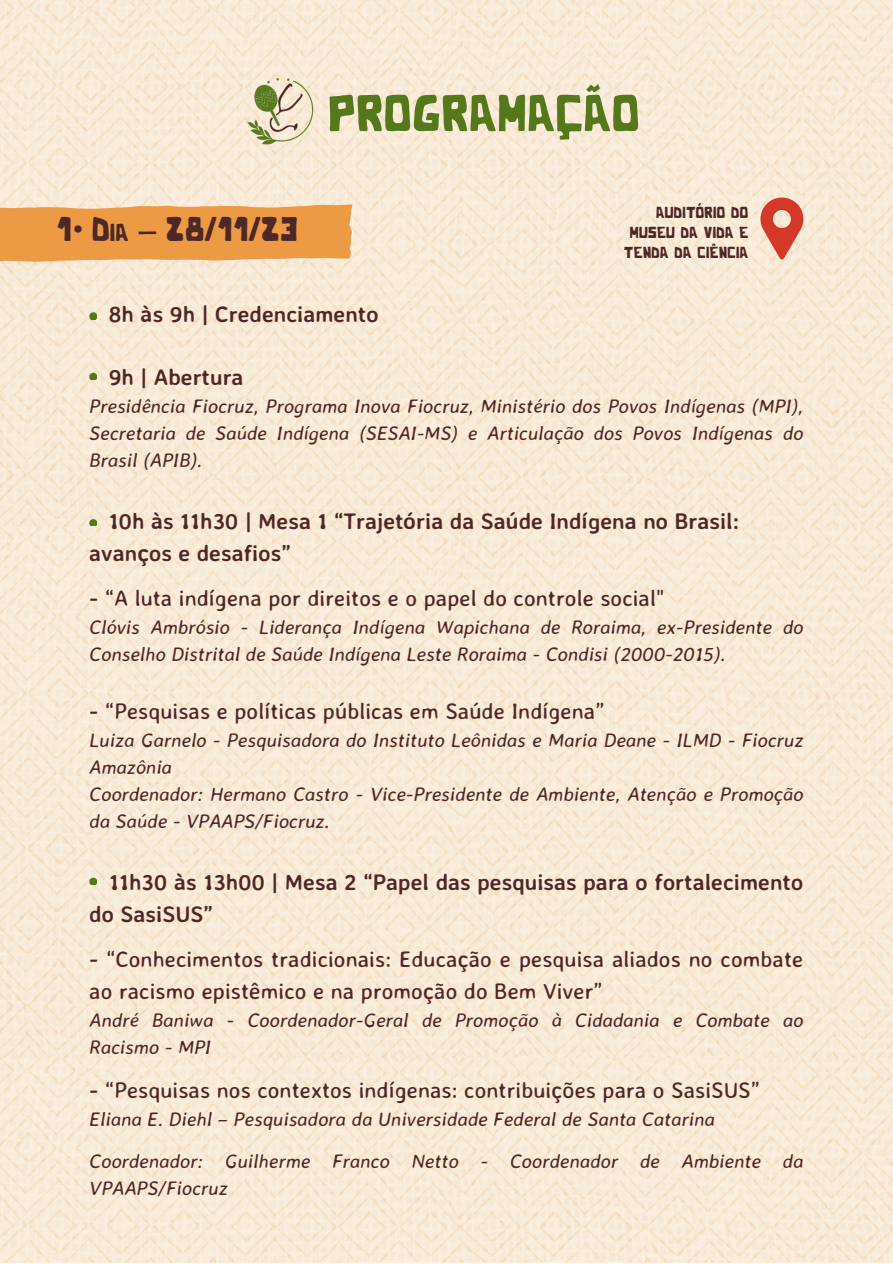
<style>
.page{position:relative;width:893px;height:1264px;background:#fff}
.page>*{position:absolute;margin:0;border:0;box-sizing:border-box;transform-origin:0 0}
.t1{font:72.75px "Cactus";color:#55781b}
.t2{font:34.5px "Cactus";color:#4e2827}
.t3{font:22.5px/31.5px "Averia Sans Libre";color:#4e2827}
.t4{font:700 22.5px/31.5px "Averia Sans Libre";color:#4e2827}
.t5{font:22.5px/20.2px "Cactus";color:#4e2827;text-align:justify}
.t6{font:italic 19.5px/27.2px "Averia Sans Libre";color:#4e2827}
.t7{font:18px "Avatar";color:#4e2827}
.s1{font-weight:700}
</style>
<div class="page">
<img style="left:0;top:0;width:892px;height:1262px">
<img style="left:0;top:200px;width:354px;height:95px">
<img style="left:232px;top:70px;width:96px;height:86px">
<svg style="left:89px;top:312px;width:7px;height:7px"></svg>
<svg style="left:89px;top:373px;width:7px;height:6px"></svg>
<svg style="left:89px;top:519px;width:7px;height:7px"></svg>
<svg style="left:89px;top:877px;width:7px;height:7px"></svg>
<svg style="left:760px;top:197px;width:43px;height:62px;background:#e38573"></svg>
<p class="t2" style="left:56px;top:217px;width:18px">1</p>
<p class="t7" style="left:74px;top:225px;width:10px">º</p>
<p class="t2" style="left:93px;top:217px;width:207px">Dia – 28/11/23</p>
<p class="t1" style="left:329px;top:80px;width:314px">programação</p>
<p class="t5" style="left:624px;top:202px;width:126px;text-indent:32px">auditório do museu da vida e tenda da ciência</p>
<p class="t4" style="left:109px;top:297px;width:271px">8h às 9h | Credenciamento</p>
<p class="t4" style="left:109px;top:360px;width:136px">9h | Abertura</p>
<p class="t6" style="left:89px;top:392px;width:715px;text-align:justify">Presidência Fiocruz, Programa Inova Fiocruz, Ministério dos Povos Indígenas (MPI), Secretaria de Saúde Indígena (SESAI-MS) e Articulação dos Povos Indígenas do Brasil (APIB).</p>
<p class="t4" style="left:89px;top:505px;width:651px;text-indent:19px">10h às 11h30 | Mesa 1 “Trajetória da Saúde Indígena no Brasil: avanços e desafios”</p>
<p class="t3" style="left:89px;top:582px;width:576px"><span class="s1">-</span> “A luta indígena por direitos e o papel do controle social"</p>
<p class="t6" style="left:89px;top:613px;width:715px">Clóvis Ambrósio - Liderança Indígena Wapichana de Roraima, ex-Presidente do<br>Conselho Distrital de Saúde Indígena Leste Roraima - Condisi (2000-2015).</p>
<p class="t3" style="left:89px;top:694px;width:516px"><span class="s1">-</span> “Pesquisas e políticas públicas em Saúde Indígena”</p>
<p class="t6" style="left:89px;top:726px;width:715px">Luiza Garnelo - Pesquisadora do Instituto Leônidas e Maria Deane - ILMD - Fiocruz<br>Amazônia</p>
<p class="t6" style="left:89px;top:780px;width:715px">Coordenador: Hermano Castro - Vice-Presidente de Ambiente, Atenção e Promoção da Saúde - VPAAPS/Fiocruz.</p>
<p class="t4" style="left:89px;top:866px;width:715px;text-indent:20px">11h30 às 13h00 | Mesa 2 “Papel das pesquisas para o fortalecimento do SasiSUS”</p>
<p class="t3" style="left:89px;top:943px;width:715px"><span class="s1">-</span> “Conhecimentos tradicionais: Educação e pesquisa aliados no combate ao racismo epistêmico e na promoção do Bem Viver”</p>
<p class="t6" style="left:89px;top:1005px;width:715px">André Baniwa - Coordenador-Geral de Promoção à Cidadania e Combate ao<br>Racismo - MPI</p>
<p class="t3" style="left:89px;top:1074px;width:672px"><span class="s1">-</span> “Pesquisas nos contextos indígenas: contribuições para o SasiSUS”</p>
<p class="t6" style="left:89px;top:1105px;width:627px">Eliana E. Diehl – Pesquisadora da Universidade Federal de Santa Catarina</p>
<p class="t6" style="left:89px;top:1146px;width:715px">Coordenador: Guilherme Franco Netto - Coordenador de Ambiente da<br>VPAAPS/Fiocruz</p>
</div>
